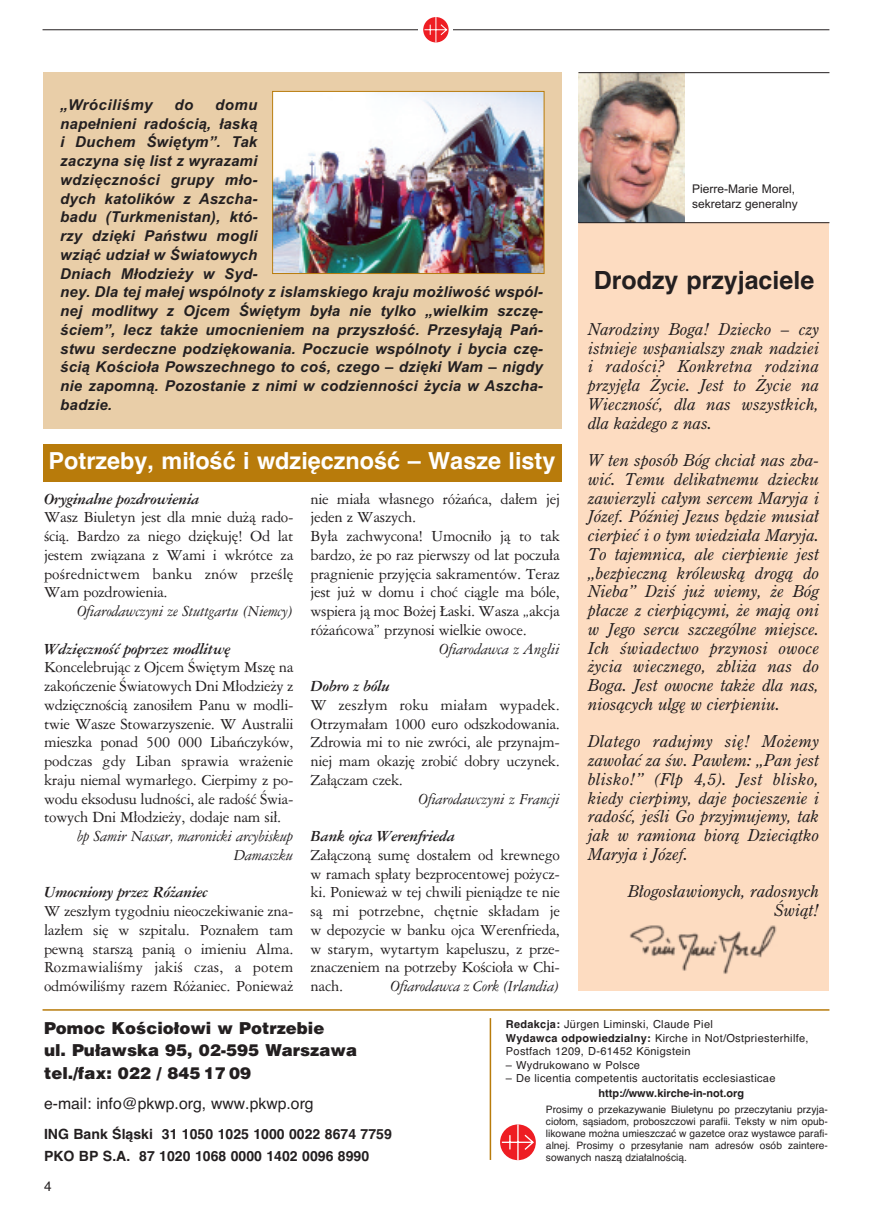
<style>
.page{position:relative;width:872px;height:1212px;background:#fff}
.page>*{position:absolute;margin:0;border:0;box-sizing:border-box;transform-origin:0 0}
.t1{font:24px "Helvetica Bold PL";color:#231f20}
.t2{font:22.5px "Helvetica Bold PL";color:#fff}
.t3{font:16.5px/18.8px "Ameri Garmnd EU";letter-spacing:-.015em;color:#231f20;text-align:justify}
.t4{font:italic 16.5px/18.8px "Century Oldst EU";letter-spacing:.01em;color:#231f20;text-align:justify}
.t5{font:italic 16.5px/18.8px "Ameri Garmnd EU";letter-spacing:-.015em;color:#231f20;text-align:right}
.t6{font:italic 700 16.5px "Ameri Garmnd EU";letter-spacing:-.015em;color:#231f20}
.t7{font:16.5px/22.5px "Helvetica Black Pl";color:#231f20}
.t8{font:italic 700 15px/18.8px "Arial";letter-spacing:.01em;color:#231f20}
.t9{font:15px "Helvetica Roman PL";color:#231f20}
.t10{font:italic 700 15px "Arial";letter-spacing:.035em;color:#231f20}
.t11{font:13.5px/22.5px "Helvetica Bold PL";color:#231f20}
.t12{font:13.5px "Helvetica";color:#231f20}
.t13{font:12px/14.4px "Arial";color:#231f20}
.t14{font:10.5px/13.5px "Helvetica Roman PL";letter-spacing:.03em;color:#231f20}
.t15{font:10.5px "Helvetica Bold PL";color:#231f20}
.t16{font:9.75px/12px "Helvetica Roman PL";color:#231f20;text-align:justify}
.s1{font-family:"Helvetica Bold PL"}
</style>
<div class="page">
<div style="left:578px;top:222px;width:251px;height:769px;background:#fddcc1"></div>
<hr style="left:43px;top:29px;width:786px;height:1px;background:#231f20">
<div style="left:419px;top:17px;width:34px;height:25px;background:#fff"></div>
<svg style="left:423px;top:17px;width:25px;height:25px"></svg>
<hr style="left:43px;top:1009px;width:786px;height:2px;background:#b87b0b">
<hr style="left:489px;top:1018px;width:2px;height:142px;background:#b87b0b">
<div style="left:43px;top:72px;width:518px;height:357px;background:#e9cea8"></div>
<div style="left:43px;top:444px;width:518px;height:38px;background:#b87b0b"></div>
<svg style="left:500px;top:1124px;width:35px;height:36px"></svg>
<img style="left:274px;top:93px;width:268px;height:179px">
<div style="left:272px;top:91px;width:272px;height:183px;border:1px solid #b87b0b"></div>
<img style="left:629px;top:925px;width:148px;height:49px">
<img style="left:578px;top:73px;width:107px;height:149px">
<hr style="left:578px;top:72px;width:251px;height:1px;background:#231f20">
<hr style="left:578px;top:222px;width:251px;height:1px;background:#231f20">
<p class="t10" style="left:60px;top:96px;width:94px">„Wróciliśmy</p>
<p class="t8" style="left:174px;top:95px;width:20px">do</p>
<p class="t8" style="left:60px;top:95px;width:484px;text-indent:155px">domu<br>napełnieni radością, łaską<br>i Duchem Świętym”. Tak<br>zaczyna się list z wyrazami<br>wdzięczności grupy mło-<br>dych katolików z Aszcha-<br>badu (Turkmenistan), któ-<br>rzy dzięki Państwu mogli<br>wziąć udział w Światowych<br>Dniach Młodzieży w Syd-<br>ney. Dla tej małej wspólnoty z islamskiego kraju możliwość wspól&shy;nej modlitwy z Ojcem Świętym była nie tylko „wielkim szczę&shy;ściem”, lecz także umocnieniem na przyszłość. Przesyłają Pań&shy;stwu serdeczne podziękowania. Poczucie wspólnoty i bycia czę&shy;ścią Kościoła Powszechnego to coś, czego – dzięki Wam – nigdy nie zapomną. Pozostanie z nimi w codzienności życia w Aszcha&shy;badzie.</p>
<h2 class="t2" style="left:49px;top:448px;width:508px">Potrzeby, mi∏oÊç i wdzi´cznoÊç – Wasze listy</h2>
<p class="t6" style="left:44px;top:489px;width:157px">Oryginalne pozdrowienia</p>
<p class="t3" style="left:44px;top:508px;width:251px">Wasz Biuletyn jest dla mnie dużą rado&shy;ścią. Bardzo za niego dziękuję! Od lat jestem związana z Wami i wkrótce za pośrednictwem banku znów prześlę Wam pozdrowienia.</p>
<p class="t5" style="left:77px;top:602px;width:218px">Ofiarodawczyni ze Stuttgartu (Niemcy)</p>
<p class="t6" style="left:44px;top:639px;width:188px">Wdzięczność poprzez modlitwę</p>
<p class="t3" style="left:44px;top:658px;width:251px">Koncelebrując z Ojcem Świętym Mszę na zakończenie Światowych Dni Młodzieży z wdzięcznością zanosiłem Panu w modli&shy;twie Wasze Stowarzyszenie. W Australii mieszka ponad 500 000 Libańczyków, podczas gdy Liban sprawia wrażenie kraju niemal wymarłego. Cierpimy z po&shy;wodu eksodusu ludności, ale radość Świa&shy;towych Dni Młodzieży, dodaje nam sił.</p>
<p class="t5" style="left:77px;top:827px;width:217px">bp Samir Nassar, maronicki arcybiskup<br>Damaszku</p>
<p class="t6" style="left:44px;top:882px;width:165px">Umocniony przez Różaniec</p>
<p class="t3" style="left:44px;top:902px;width:251px">W zeszłym tygodniu nieoczekiwanie zna&shy;lazłem się w szpitalu. Poznałem tam pewną starszą panią o imieniu Alma.<br>Rozmawialiśmy jakiś czas, a potem odmówiliśmy razem Różaniec. Ponieważ</p>
<p class="t3" style="left:310px;top:489px;width:251px;text-align:left">nie miała własnego różańca, dałem jej jeden z Waszych.<br>Była zachwycona! Umocniło ją to tak bardzo, że po raz pierwszy od lat poczuła pragnienie przyjęcia sakramentów. Teraz jest już w domu i choć ciągle ma bóle, wspiera ją moc Bożej Łaski. Wasza „akcja różańcowa” przynosi wielkie owoce.</p>
<p class="t5" style="left:439px;top:639px;width:122px">Ofiarodawca z Anglii</p>
<p class="t6" style="left:310px;top:676px;width:81px">Dobro z bólu</p>
<p class="t3" style="left:310px;top:695px;width:251px">W zeszłym roku miałam wypadek.<br>Otrzymałam 1000 euro odszkodowania.<br>Zdrowia mi to nie zwróci, ale przynajm&shy;niej mam okazję zrobić dobry uczynek.<br>Załączam czek.</p>
<p class="t5" style="left:418px;top:789px;width:143px">Ofiarodawczyni z Francji</p>
<p class="t6" style="left:310px;top:826px;width:146px">Bank ojca Werenfrieda</p>
<p class="t3" style="left:310px;top:845px;width:251px">Załączoną sumę dostałem od krewnego w ramach spłaty bezprocentowej pożycz&shy;ki. Ponieważ w tej chwili pieniądze te nie są mi potrzebne, chętnie składam je w depozycie w banku ojca Werenfrieda, w starym, wytartym kapeluszu, z prze&shy;znaczeniem na potrzeby Kościoła w Chi&shy;nach.</p>
<p class="t5" style="left:390px;top:977px;width:171px">Ofiarodawca z Cork (Irlandia)</p>
<p class="t13" style="left:692px;top:182px;width:107px">Pierre-Marie Morel, sekretarz generalny</p>
<h1 class="t1" style="left:594px;top:266px;width:222px">Drodzy przyjaciele</h1>
<p class="t4" style="left:588px;top:320px;width:232px">Narodziny Boga! Dziecko – czy istnieje wspanialszy znak nadziei i radości? Konkretna rodzina przyjęła Życie. Jest to Życie na Wieczność, dla nas wszystkich, dla każdego z nas.</p>
<p class="t4" style="left:588px;top:451px;width:232px">W ten sposób Bóg chciał nas zba&shy;wić. Temu delikatnemu dziecku zawierzyli całym sercem Maryja i Józef. Później Jezus będzie musiał cierpieć i o tym wiedziała Maryja.<br>To tajemnica, ale cierpienie jest „bezpieczną królewską drogą do Nieba” Dziś już wiemy, że Bóg płacze z cierpiącymi, że mają oni w Jego sercu szczególne miejsce.<br>Ich świadectwo przynosi owoce życia wiecznego, zbliża nas do Boga. Jest owocne także dla nas, niosących ulgę w cierpieniu.</p>
<p class="t4" style="left:588px;top:732px;width:232px">Dlatego radujmy się! Możemy zawołać za św. Pawłem: „Pan jest blisko!” (Flp 4,5). Jest blisko, kiedy cierpimy, daje pocieszenie i radość, jeśli Go przyjmujemy, tak jak w ramiona biorą Dzieciątko Maryja i Józef.</p>
<p class="t4" style="left:628px;top:882px;width:193px;text-align:right">Błogosławionych, radosnych<br>Świąt!</p>
<p class="t7" style="left:44px;top:1016px;width:314px">Pomoc KoÊcio∏owi w Potrzebie<br>ul. Pu∏awska 95, 02-595 Warszawa tel./fax: 022 / 845 17 09</p>
<p class="t9" style="left:44px;top:1094px;width:271px">e-mail: info@pkwp.org, www.pkwp.org</p>
<p class="t11" style="left:44px;top:1122px;width:349px">ING Bank Âlàski 31 1050 1025 1000 0022 8674 7759<br>PKO BP S.A. 87 1020 1068 0000 1402 0096 8990</p>
<p class="t12" style="left:44px;top:1178px;width:9px">4</p>
<p class="t14" style="left:506px;top:1018px;width:304px"><span class="s1">Redakcja:</span> Jürgen Liminski, Claude Piel<br><span class="s1">Wydawca odpowiedzialny:</span> Kirche in Not/Ostpriesterhilfe,<br>Postfach 1209, D-61452 Königstein</p>
<p class="t14" style="left:506px;top:1058px;width:136px">– Wydrukowano w Polsce</p>
<p class="t14" style="left:506px;top:1072px;width:271px">– De licentia competentis auctoritatis ecclesiasticae</p>
<p class="t15" style="left:598px;top:1087px;width:147px">http://www.kirche-in-not.org</p>
<p class="t16" style="left:546px;top:1103px;width:283px">Prosimy o przekazywanie Biuletynu po przeczytaniu przyja&shy;cio∏om, sàsiadom, proboszczowi parafii. Teksty w nim opub&shy;likowane mo˝na umieszczaç w gazetce oraz wystawce parafi&shy;alnej. Prosimy o przesy∏anie nam adresów osób zaintere&shy;sowanych naszà dzia∏alnoÊcià.</p>
</div>
